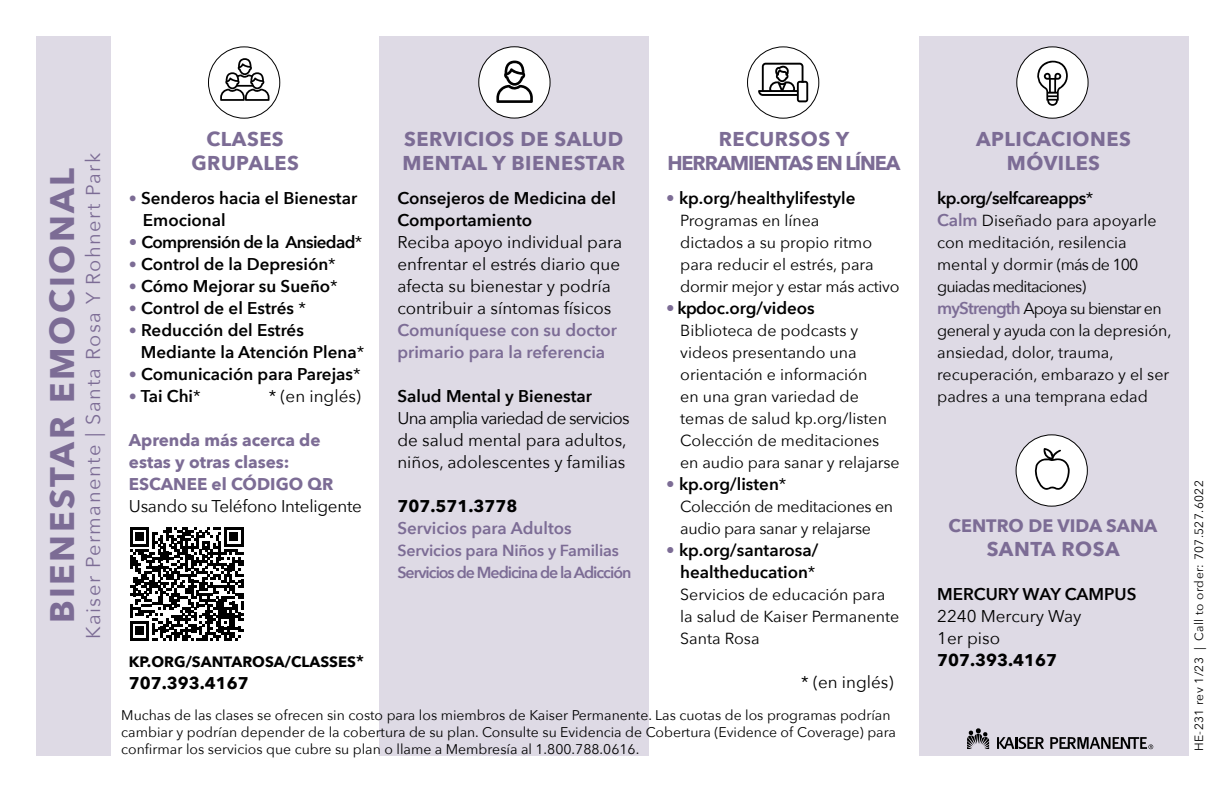
<style>
.page{position:relative;width:1224px;height:792px;background:#fff}
.page>*{position:absolute;margin:0;border:0;box-sizing:border-box;transform-origin:0 0}
.t1{font:700 34px "Avenir Next";letter-spacing:.075em;color:#7c6c95}
.t2{font:700 20px/24px "Avenir Next";letter-spacing:.025em;color:#7c6c95;text-align:center}
.t3{font:20px "Avenir Next";letter-spacing:.075em;color:#7c6c95}
.t4{font:700 20px/24px "Avenir Next";letter-spacing:-.055em;color:#7c6c95;text-align:center}
.t5{font:700 18px "Avenir Next";color:#7c6c95}
.t6{font:600 17px/22px "Avenir Next";color:#000}
.t7{font:17px/22px "Avenir Next";color:#000}
.t8{font:600 17px/22px "Avenir Next";color:#7c6c95}
.t9{font:700 17px/22px "Avenir Next";color:#7c6c95}
.t10{font:700 17px "Avenir Next";color:#000}
.t11{font:600 17px "Avenir Next";letter-spacing:-.04em;color:#000}
.t12{font:600 17px "Avenir Next";letter-spacing:-.025em;color:#000}
.t13{font:16px/22px "Avenir Next";color:#000}
.t14{font:600 16px/22px "Avenir Next";letter-spacing:-.065em;color:#7c6c95}
.t15{font:16px/22px "Avenir Next";letter-spacing:-.02em;color:#000}
.t16{font:700 15px "Avenir Next";color:#000}
.t17{font:14px/16.8px "Avenir Next";color:#000}
.t18{font:12px "Avenir Next";letter-spacing:.03em;color:#000}
.s1{font-size:16px;color:#7c6c95}
.s2{color:#7c6c95}
.s3{font-weight:400}
.s4{font-weight:600;font-size:17px}
.s5{font-weight:600;font-size:17px;color:#7c6c95}
</style>
<div class="page">
<div style="left:919px;top:36px;width:270px;height:720px;background:#dedae5"></div>
<div style="left:379px;top:36px;width:270px;height:720px;background:#dedae5"></div>
<svg style="left:967px;top:728px;width:22px;height:21px"></svg>
<svg style="left:997px;top:737px;width:47px;height:12px"></svg>
<svg style="left:1050px;top:737px;width:103px;height:12px"></svg>
<div style="left:208px;top:46px;width:72px;height:73px;border:1px solid #000;border-radius:50%"></div>
<svg style="left:220px;top:58px;width:50px;height:43px"></svg>
<div style="left:479px;top:47px;width:71px;height:71px;background:#fff;border-radius:50%"></div>
<div style="left:478px;top:46px;width:72px;height:72px;border:1px solid #000;border-radius:50%"></div>
<svg style="left:496px;top:61px;width:37px;height:42px"></svg>
<svg style="left:758px;top:63px;width:50px;height:39px"></svg>
<div style="left:747px;top:46px;width:72px;height:73px;border:1px solid #000;border-radius:50%"></div>
<div style="left:1017px;top:47px;width:71px;height:71px;background:#fff;border-radius:50%"></div>
<svg style="left:1037px;top:61px;width:31px;height:45px"></svg>
<div style="left:1016px;top:46px;width:72px;height:73px;border:1px solid #000;border-radius:50%"></div>
<div style="left:1016px;top:435px;width:71px;height:71px;background:#fff;border-radius:50%"></div>
<svg style="left:1034px;top:448px;width:36px;height:42px"></svg>
<div style="left:1016px;top:434px;width:72px;height:73px;border:1px solid #000;border-radius:50%"></div>
<div style="left:36px;top:36px;width:75px;height:720px;background:#dedae5"></div>
<svg style="left:130px;top:527px;width:113px;height:113px"></svg>
<h1 class="t1" style="left:33px;top:623px;width:457px;rotate:-90deg">BIENESTAR EMOCIONAL</h1>
<p class="t3" style="left:76px;top:639px;width:488px;rotate:-90deg">Kaiser Permanente | Santa Rosa Y Rohnert Park</p>
<p class="t2" style="left:191px;top:127px;width:109px">CLASES<br>GRUPALES</p>
<p class="t2" style="left:402px;top:127px;width:224px;text-align:left">SERVICIOS DE SALUD<br>MENTAL Y BIENESTAR</p>
<p class="t4" style="left:667px;top:127px;width:234px">RECURSOS Y<br>HERRAMIENTAS EN LÍNEA</p>
<p class="t2" style="left:976px;top:127px;width:156px">APLICACIONES<br>MÓVILES</p>
<p class="t6" style="left:143px;top:187px;width:216px;text-indent:-14px"><span class="s1">•</span> Senderos hacia el Bienestar<br>Emocional</p>
<p class="t11" style="left:129px;top:227px;width:235px"><span class="s2">•</span> Comprensión de la Ansiedad<span class="s3">*</span></p>
<p class="t6" style="left:129px;top:253px;width:208px"><span class="s1">•</span> Control de la Depresión<span class="s3">*</span></p>
<p class="t6" style="left:129px;top:275px;width:210px"><span class="s1">•</span> Cómo Mejorar su Sueño<span class="s3">*</span></p>
<p class="t6" style="left:129px;top:297px;width:179px"><span class="s1">•</span> Control de el Estrés <span class="s3">*</span></p>
<p class="t6" style="left:141px;top:319px;width:225px;text-indent:-12px"><span class="s1">•</span> Reducción del Estrés<br>Mediante la Atención Plena<span class="s3">*</span></p>
<p class="t6" style="left:129px;top:363px;width:233px"><span class="s1">•</span> Comunicación para Parejas<span class="s3">*</span></p>
<p class="t6" style="left:129px;top:385px;width:73px"><span class="s1">•</span> Tai Chi<span class="s3">*</span></p>
<p class="t7" style="left:269px;top:384px;width:94px">* (en inglés)</p>
<p class="t9" style="left:129px;top:429px;width:206px">Aprenda más acerca de estas y otras clases:<br>ESCANEE el CÓDIGO QR</p>
<p class="t7" style="left:129px;top:494px;width:235px">Usando su Teléfono Inteligente</p>
<p class="t16" style="left:129px;top:649px;width:237px">KP.ORG/SANTAROSA/CLASSES<span class="s4">*</span></p>
<p class="t10" style="left:129px;top:668px;width:122px">707.393.4167</p>
<p class="t6" style="left:397px;top:187px;width:220px">Consejeros de Medicina del<br>Comportamiento</p>
<p class="t7" style="left:397px;top:230px;width:226px">Reciba apoyo individual para enfrentar el estrés diario que afecta su bienestar y podría contribuir a síntomas físicos</p>
<p class="t8" style="left:397px;top:319px;width:221px">Comuníquese con su doctor primario para la referencia</p>
<p class="t6" style="left:397px;top:385px;width:196px">Salud Mental y Bienestar</p>
<p class="t7" style="left:397px;top:406px;width:234px">Una amplia variedad de servicios de salud mental para adultos, niños, adolescentes y familias</p>
<p class="t10" style="left:397px;top:491px;width:122px">707.571.3778</p>
<p class="t8" style="left:397px;top:517px;width:176px">Servicios para Adultos</p>
<p class="t14" style="left:397px;top:539px;width:235px">Servicios para Niños y Familias<br>Servicios de Medicina de la Adicción</p>
<p class="t6" style="left:666px;top:187px;width:191px"><span class="s2">•</span> kp.org/healthylifestyle</p>
<p class="t13" style="left:680px;top:209px;width:221px">Programas en línea<br>dictados a su propio ritmo para reducir el estrés, para dormir mejor y estar más activo</p>
<p class="t6" style="left:666px;top:297px;width:150px"><span class="s2">•</span> kpdoc.org/videos</p>
<p class="t13" style="left:680px;top:319px;width:221px">Biblioteca de podcasts y videos presentando una orientación e información<br>en una gran variedad de temas de salud kp.org/listen<br>Colección de meditaciones en audio para sanar y relajarse</p>
<p class="t6" style="left:666px;top:473px;width:122px"><span class="s2">•</span> kp.org/listen<span class="s3">*</span></p>
<p class="t15" style="left:680px;top:495px;width:214px">Colección de meditaciones en audio para sanar y relajarse</p>
<p class="t6" style="left:666px;top:539px;width:154px;text-align:right"><span class="s2">•</span> kp.org/santarosa/ healtheducation<span class="s3">*</span></p>
<p class="t13" style="left:680px;top:583px;width:221px">Servicios de educación para la salud de Kaiser Permanente<br>Santa Rosa</p>
<p class="t7" style="left:801px;top:670px;width:94px">* (en inglés)</p>
<p class="t17" style="left:121px;top:707px;width:776px">Muchas de las clases se ofrecen sin costo para los miembros de Kaiser Permanente. Las cuotas de los programas podrían cambiar y podrían depender de la cobertura de su plan. Consulte su Evidencia de Cobertura (Evidence of Coverage) para confirmar los servicios que cubre su plan o llame a Membresía al 1.800.788.0616.</p>
<p class="t12" style="left:937px;top:183px;width:158px">kp.org/selfcareapps<span class="s3">*</span></p>
<p class="t13" style="left:937px;top:209px;width:236px"><span class="s5">Calm</span> Diseñado para apoyarle con meditación, resilencia mental y dormir (más de 100 guiadas meditaciones) <span class="s5">myStrength</span> Apoya su bienstar en general y ayuda con la depresión, ansiedad, dolor, trauma, recuperación, embarazo y el ser padres a una temprana edad</p>
<p class="t5" style="left:949px;top:511px;width:210px">CENTRO DE VIDA SANA</p>
<p class="t2" style="left:987px;top:537px;width:135px">SANTA ROSA</p>
<p class="t6" style="left:937px;top:583px;width:201px">MERCURY WAY CAMPUS</p>
<p class="t7" style="left:937px;top:604px;width:146px">2240 Mercury Way<br>1er piso</p>
<p class="t10" style="left:937px;top:645px;width:122px">707.393.4167</p>
<p class="t18" style="left:1189px;top:751px;width:272px;rotate:-90deg">HE-231 rev 1/23 | Call to order: 707.527.6022</p>
</div>
